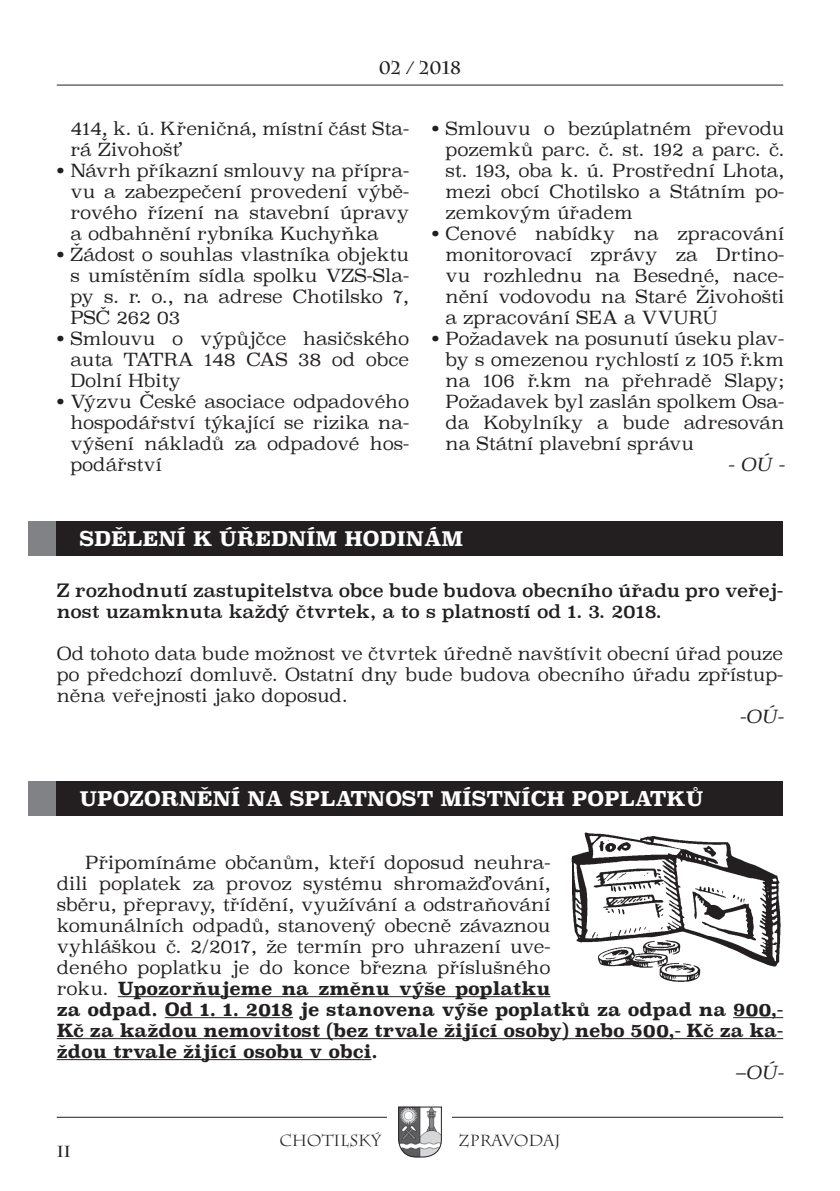
<style>
.page{position:relative;width:840px;height:1191px;background:#fff}
.page>*{position:absolute;margin:0;border:0;box-sizing:border-box;transform-origin:0 0}
.t1{font:700 20px "Superclarendon";color:#fff}
.t2{font:300 18px/21px "Superclarendon";color:#231f20;text-align:justify}
.t3{font:18px/21px "Superclarendon";color:#231f20}
.t4{font:italic 300 18px "Superclarendon";color:#231f20}
.t5{font:700 18px "Charlemagne CE";color:#231f20}
.t6{font:16px "Charlemagne CE";color:#231f20}
.t7{font:700 16px "Charlemagne CE";color:#231f20}
.s1{font-weight:700}
</style>
<div class="page">
<hr style="left:57px;top:85px;width:725px;height:1px;background:#231f20">
<div style="left:28px;top:521px;width:29px;height:34px;background:#808285"></div>
<div style="left:57px;top:521px;width:725px;height:34px;background:#231f20"></div>
<div style="left:28px;top:781px;width:29px;height:34px;background:#808285"></div>
<div style="left:57px;top:781px;width:725px;height:34px;background:#231f20"></div>
<hr style="left:118px;top:996px;width:432px;height:1px;background:#231f20">
<hr style="left:165px;top:1017px;width:128px;height:1px;background:#231f20">
<hr style="left:732px;top:1017px;width:50px;height:1px;background:#231f20">
<hr style="left:57px;top:1038px;width:725px;height:1px;background:#231f20">
<hr style="left:57px;top:1059px;width:314px;height:1px;background:#231f20">
<img style="left:571px;top:832px;width:210px;height:150px">
<hr style="left:57px;top:1116px;width:725px;height:1px;background:#231f20">
<div style="left:387px;top:1097px;width:64px;height:62px;background:#fff"></div>
<svg style="left:398px;top:1106px;width:43px;height:51px"></svg>
<p class="t5" style="left:378px;top:57px;width:84px">02 / 2018</p>
<p class="t2" style="left:70px;top:119px;width:340px">414, k. ú. Křeničná, místní část Sta&shy;rá Živohošť</p>
<p class="t2" style="left:70px;top:161px;width:340px;text-indent:-14px">• Návrh příkazní smlouvy na přípra&shy;vu a zabezpečení provedení výbě&shy;rového řízení na stavební úpravy a odbahnění rybníka Kuchyňka</p>
<p class="t2" style="left:70px;top:245px;width:340px;text-indent:-14px">• Žádost o souhlas vlastníka objektu s umístěním sídla spolku VZS-Sla&shy;py s. r. o., na adrese Chotilsko 7, PSČ 262 03</p>
<p class="t2" style="left:70px;top:329px;width:340px;text-indent:-14px">• Smlouvu o výpůjčce hasičského auta TATRA 148 CAS 38 od obce Dolní Hbity</p>
<p class="t2" style="left:70px;top:392px;width:340px;text-indent:-14px">• Výzvu České asociace odpadového hospodářství týkající se rizika na&shy;výšení nákladů za odpadové hos&shy;podářství</p>
<p class="t2" style="left:445px;top:119px;width:340px;text-indent:-14px">• Smlouvu o bezúplatném převodu pozemků parc. č. st. 192 a parc. č. st. 193, oba k. ú. Prostřední Lhota, mezi obcí Chotilsko a Státním po&shy;zemkovým úřadem</p>
<p class="t2" style="left:445px;top:224px;width:340px;text-indent:-14px">• Cenové nabídky na zpracování monitorovací zprávy za Drtino&shy;vu rozhlednu na Besedné, nace&shy;nění vodovodu na Staré Živohošti a zpracování SEA a VVURÚ</p>
<p class="t2" style="left:445px;top:329px;width:340px;text-indent:-14px">• Požadavek na posunutí úseku plav&shy;by s omezenou rychlostí z 105 ř.km na 106 ř.km na přehradě Slapy; Požadavek byl zaslán spolkem Osa&shy;da Kobylníky a bude adresován na Státní plavební správu</p>
<p class="t4" style="left:727px;top:452px;width:58px">- OÚ -</p>
<p class="t1" style="left:79px;top:524px;width:148px">Sdělení k úř</p>
<p class="t1" style="left:255px;top:524px;width:210px">edním hodinám</p>
<p class="t3" style="left:57px;top:581px;width:727px">Z rozhodnutí zastupitelstva obce bude budova obecního úřadu pro veřej&shy;nost uzamknuta každý čtvrtek, a to s platností od 1. 3. 2018.</p>
<p class="t2" style="left:57px;top:644px;width:727px">Od tohoto data bude možnost ve čtvrtek úředně navštívit obecní úřad pouze po předchozí domluvě. Ostatní dny bude budova obecního úřadu zpřístup&shy;něna veřejnosti jako doposud.</p>
<p class="t4" style="left:739px;top:704px;width:46px">-OÚ-</p>
<p class="t1" style="left:79px;top:784px;width:625px">Upozornění na splatnost místních poplatků</p>
<p class="t2" style="left:57px;top:854px;width:727px;text-align:left;text-indent:28px">Připomínáme občanům, kteří doposud neuhra-<br>dili poplatek za provoz systému shromažďování,<br>sběru, přepravy, třídění, využívání a odstraňování<br>komunálních odpadů, stanovený obecně závaznou<br>vyhláškou č. 2/2017, že termín pro uhrazení uve-<br>deného poplatku je do konce března příslušného<br>roku. <span class="s1">Upozorňujeme na změnu výše poplatku<br>za odpad. Od 1. 1. 2018 je stanovena výše poplatků za odpad na 900,- Kč za každou nemovitost (bez trvale žijící osoby) nebo 500,- Kč za ka&shy;ždou trvale žijící osobu v obci.</span></p>
<p class="t4" style="left:734px;top:1061px;width:50px">–OÚ-</p>
<p class="t7" style="left:57px;top:1142px;width:16px">II</p>
<p class="t6" style="left:279px;top:1131px;width:103px">CHOTILSK¯</p>
<p class="t6" style="left:458px;top:1131px;width:104px">ZPRAVODAJ</p>
</div>
